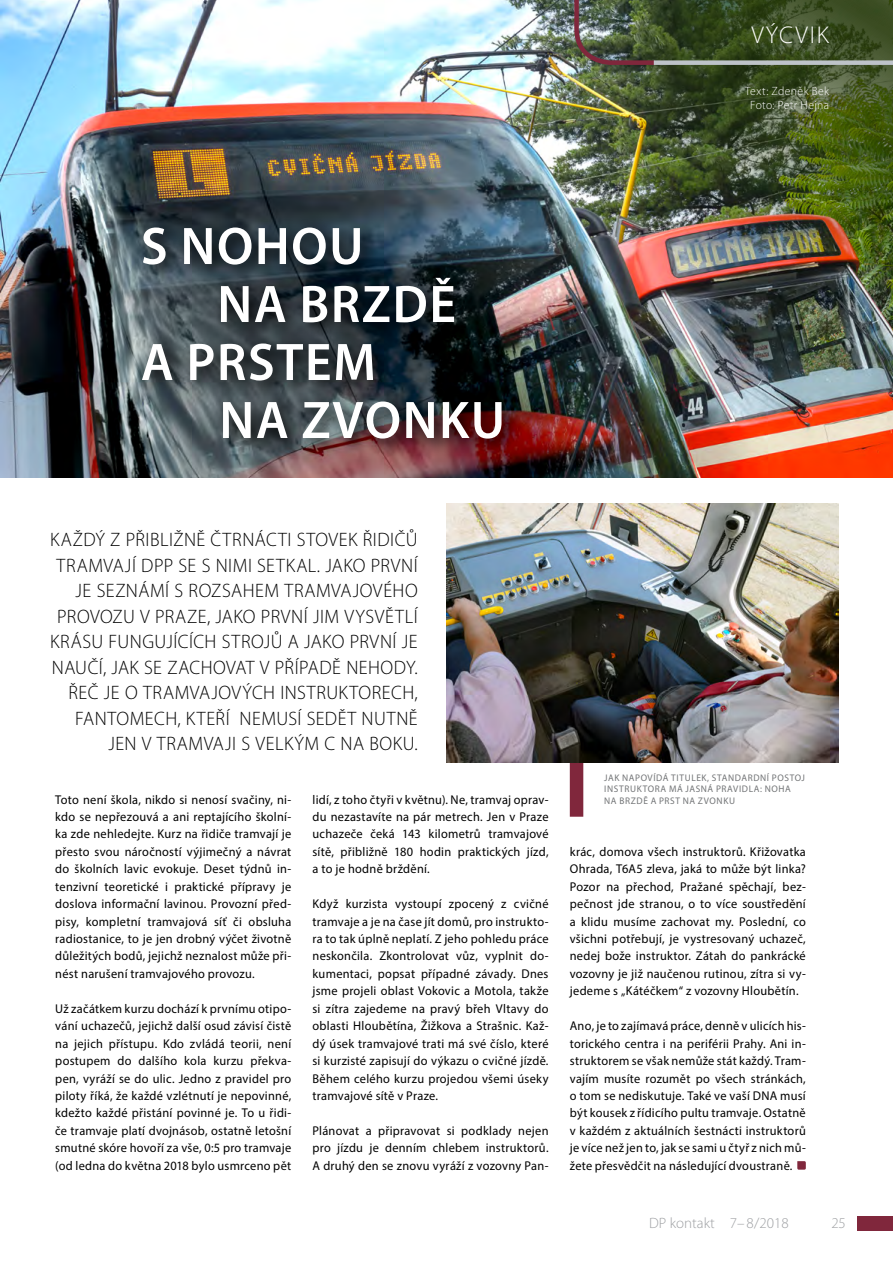
<style>
.page{position:relative;width:893px;height:1263px;background:#fff}
.page>*{position:absolute;margin:0;border:0;box-sizing:border-box;transform-origin:0 0}
.CHLEBA_8_5_9{font:600 53.25px/58.1px "Myriad Pro";letter-spacing:.03em;color:#fff}
.t1{font:300 24.3px "Myriad Pro";letter-spacing:.08em;color:#fff}
.CHLEBA_8_5_9-2{font:300 19.5px/25.5px "Myriad Pro";letter-spacing:.025em;color:#000;text-align:right}
.t2{font:300 15px "Myriad Pro";color:#9fa1a4}
.CHLEBA_8_5_9-3{font:12.75px/17.4px "Myriad Pro";letter-spacing:.02em;color:#000;text-align:justify}
.chleba{font:300 12px/13.5px "Myriad Pro";letter-spacing:.035em;color:#fff;text-align:center}
.t3{font:9.6px/11.6px "Myriad Pro";letter-spacing:.065em;color:#737577}
</style>
<div class="page">
<img style="left:110px;top:0;width:783px;height:478px">
<img style="left:588px;top:0;width:305px;height:300px">
<div style="left:570px;top:761px;width:13px;height:56px;background:#80273c"></div>
<img style="left:446px;top:503px;width:393px;height:260px">
<svg style="left:797px;top:1161px;width:9px;height:9px"></svg>
<div style="left:857px;top:1216px;width:36px;height:14px;background:#80273c"></div>
<svg style="left:135px;top:219px;width:387px;height:239px;background:#353a40"></svg>
<img style="left:572px;top:0;width:87px;height:67px">
<div style="left:654px;top:60px;width:239px;height:5px;background:#bec3c9"></div>
<div style="left:0;top:0;width:110px;height:1263px;background:#000;opacity:.24"></div>
<p class="t1" style="left:751px;top:21px;width:79px">VÝCVIK</p>
<p class="CHLEBA_8_5_9" style="left:141px;top:216px;width:224px">S NOHOU</p>
<p class="CHLEBA_8_5_9" style="left:141px;top:274px;width:317px;text-indent:76px">NA BRZDĚ<br>A PRSTEM</p>
<p class="CHLEBA_8_5_9" style="left:219px;top:390px;width:287px">NA ZVONKU</p>
<p class="CHLEBA_8_5_9-2" style="left:50px;top:527px;width:369px">KAŽDÝ Z PŘIBLIŽNĚ ČTRNÁCTI STOVEK ŘIDIČŮ TRAMVAJÍ DPP SE S NIMI SETKAL. JAKO PRVNÍ JE SEZNÁMÍ S ROZSAHEM TRAMVAJOVÉHO PROVOZU V PRAZE, JAKO PRVNÍ JIM VYSVĚTLÍ KRÁSU FUNGUJÍCÍCH STROJŮ A JAKO PRVNÍ JE NAUČÍ, JAK SE ZACHOVAT V PŘÍPADĚ NEHODY.<br>ŘEČ JE O TRAMVAJOVÝCH INSTRUKTORECH, FANTOMECH, KTEŘÍ NEMUSÍ SEDĚT NUTNĚ JEN V TRAMVAJI S VELKÝM C NA BOKU.</p>
<p class="chleba" style="left:745px;top:85px;width:86px">Text: Zdeněk Bek<br>Foto: Petr Hejna</p>
<p class="t3" style="left:604px;top:772px;width:202px">JAK NAPOVÍDÁ TITULEK, STANDARDNÍ POSTOJ<br>INSTRUKTORA MÁ JASNÁ PRAVIDLA: NOHA</p>
<p class="CHLEBA_8_5_9-3" style="left:55px;top:790px;width:237px">Toto není škola, nikdo si nenosí svačiny, ni-</p>
<p class="t3" style="left:604px;top:795px;width:132px">NA BRZDĚ A PRST NA ZVONKU</p>
<p class="CHLEBA_8_5_9-3" style="left:55px;top:808px;width:238px">kdo se nepřezouvá a ani reptajícího školní&shy;ka zde nehledejte. Kurz na řidiče tramvají je přesto svou náročností výjimečný a návrat do školních lavic evokuje. Deset týdnů in&shy;tenzivní teoretické i praktické přípravy je doslova informační lavinou. Provozní před&shy;pisy, kompletní tramvajová síť či obsluha radiostanice, to je jen drobný výčet životně důležitých bodů, jejichž neznalost může při&shy;nést narušení tramvajového provozu.</p>
<p class="CHLEBA_8_5_9-3" style="left:55px;top:999px;width:237px">Už začátkem kurzu dochází k prvnímu otipo&shy;vání uchazečů, jejichž další osud závisí čistě na jejich přístupu. Kdo zvládá teorii, není postupem do dalšího kola kurzu překva&shy;pen, vyráží se do ulic. Jedno z pravidel pro piloty říká, že každé vzlétnutí je nepovinné, kdežto každé přistání povinné je. To u řidi&shy;če tramvaje platí dvojnásob, ostatně letošní smutné skóre hovoří za vše, 0:5 pro tramvaje (od ledna do května 2018 bylo usmrceno pět</p>
<p class="CHLEBA_8_5_9-3" style="left:313px;top:790px;width:238px">lidí, z toho čtyři v květnu). Ne, tramvaj oprav&shy;du nezastavíte na pár metrech. Jen v Praze uchazeče čeká 143 kilometrů tramvajové sítě, přibližně 180 hodin praktických jízd, a to je hodně brždění.</p>
<p class="CHLEBA_8_5_9-3" style="left:313px;top:895px;width:238px">Když kurzista vystoupí zpocený z cvičné tramvaje a je na čase jít domů, pro instrukto&shy;ra to tak úplně neplatí. Z jeho pohledu práce neskončila. Zkontrolovat vůz, vyplnit do&shy;kumentaci, popsat případné závady. Dnes jsme projeli oblast Vokovic a Motola, takže si zítra zajedeme na pravý břeh Vltavy do oblasti Hloubětína, Žižkova a Strašnic. Kaž&shy;dý úsek tramvajové trati má své číslo, které si kurzisté zapisují do výkazu o cvičné jízdě.<br>Během celého kurzu projedou všemi úseky tramvajové sítě v Praze.</p>
<p class="CHLEBA_8_5_9-3" style="left:313px;top:1121px;width:238px">Plánovat a připravovat si podklady nejen pro jízdu je denním chlebem instruktorů.<br>A druhý den se znovu vyráží z vozovny Pan-</p>
<p class="CHLEBA_8_5_9-3" style="left:570px;top:843px;width:238px">krác, domova všech instruktorů. Křižovatka Ohrada, T6A5 zleva, jaká to může být linka?<br>Pozor na přechod, Pražané spěchají, bez&shy;pečnost jde stranou, o to více soustředění a klidu musíme zachovat my. Poslední, co všichni potřebují, je vystresovaný uchazeč, nedej bože instruktor. Zátah do pankrácké vozovny je již naučenou rutinou, zítra si vy&shy;jedeme s „Kátéčkem“ z vozovny Hloubětín.</p>
<p class="CHLEBA_8_5_9-3" style="left:570px;top:1017px;width:237px">Ano, je to zajímavá práce, denně v ulicích his&shy;torického centra i na periférii Prahy. Ani in&shy;struktorem se však nemůže stát každý. Tram&shy;vajím musíte rozumět po všech stránkách, o tom se nediskutuje. Také ve vaší DNA musí být kousek z řídicího pultu tramvaje. Ostatně v každém z aktuálních šestnácti instruktorů je více než jen to, jak se sami u čtyř z nich mů&shy;žete přesvědčit na následující dvoustraně.</p>
<p class="t2" style="left:649px;top:1215px;width:141px">DP kontakt 7– 8/2018</p>
<p class="t2" style="left:831px;top:1215px;width:16px">25</p>
</div>
